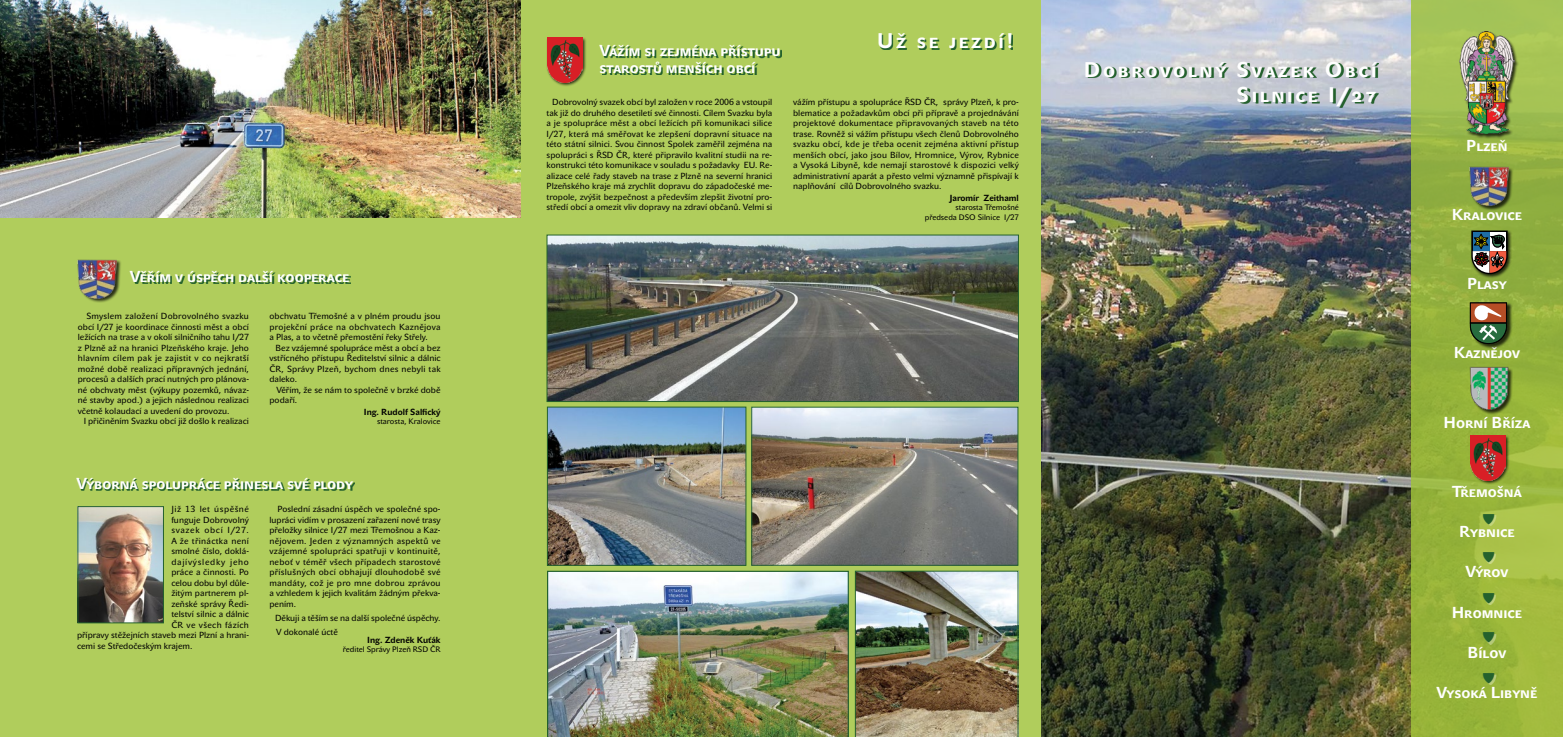
<style>
.page{position:relative;width:1563px;height:737px;background:#fff}
.page>*{position:absolute;margin:0;border:0;box-sizing:border-box;transform-origin:0 0}
.t1{font:700 21px/25.2px "John Sans Text Pro";letter-spacing:.125em;color:#fff;text-align:right}
.t2{font:700 15.75px/16.6px "John Sans Text Pro";color:#fff}
.t3{font:8.75px/10.5px "John Sans Text Pro";color:#000;text-align:justify}
.t4{font:700 8.75px "John Sans Text Pro";color:#000}
.t5{font:8.75px "John Sans Text Pro";letter-spacing:.035em;color:#000}
.t6{font:8.75px "John Sans Text Pro";letter-spacing:.08em;color:#000}
.t7{font:8.75px "John Sans Text Pro";letter-spacing:.055em;color:#000}
.t8{font:8.75px "John Sans Text Pro";letter-spacing:.075em;color:#000}
.t9{font:7.88px/9.5px "John Sans Text Pro";color:#000;text-align:right}
</style>
<div class="page">
<div style="left:0;top:0;width:1050px;height:737px;background:#b0cd5c"></div>
<img style="left:1042px;top:0;width:369px;height:737px">
<svg style="left:1411px;top:0;width:152px;height:737px;background:#9ab641"></svg>
<svg style="left:1087px;top:63px;width:292px;height:45px;background:#aebbbb"></svg>
<div style="left:1469px;top:302px;width:43px;height:47px;background:#000;opacity:.75"></div>
<svg style="left:1469px;top:302px;width:38px;height:42px;background:#7b7351"></svg>
<div style="left:1471px;top:368px;width:42px;height:46px;background:#000;opacity:.75"></div>
<img style="left:1469px;top:366px;width:39px;height:44px">
<div style="left:1470px;top:167px;width:43px;height:44px;background:#000;opacity:.75"></div>
<img style="left:1469px;top:167px;width:39px;height:40px">
<div style="left:1469px;top:435px;width:40px;height:50px;background:#000;opacity:.75"></div>
<img style="left:1470px;top:436px;width:35px;height:44px">
<div style="left:1459px;top:32px;width:60px;height:107px;background:#000;opacity:.75"></div>
<img style="left:1459px;top:32px;width:55px;height:101px">
<div style="left:1484px;top:515px;width:12px;height:11px;background:#fff;opacity:.27"></div>
<div style="left:1485px;top:553px;width:11px;height:11px;background:#fff;opacity:.34"></div>
<div style="left:1485px;top:594px;width:11px;height:11px;background:#fff;opacity:.34"></div>
<div style="left:1484px;top:634px;width:12px;height:10px;background:#fff;opacity:.34"></div>
<div style="left:1484px;top:674px;width:12px;height:11px;background:#fff;opacity:.34"></div>
<div style="left:1470px;top:230px;width:42px;height:48px;background:#000;opacity:.75"></div>
<svg style="left:1471px;top:230px;width:36px;height:44px;background:#655f56"></svg>
<svg style="left:880px;top:35px;width:133px;height:15px"></svg>
<img style="left:0;top:0;width:520px;height:218px">
<img style="left:547px;top:570px;width:302px;height:167px">
<img style="left:753px;top:409px;width:263px;height:155px">
<div style="left:751px;top:407px;width:267px;height:159px;border:1px solid #24612d"></div>
<img style="left:549px;top:409px;width:195px;height:155px">
<div style="left:547px;top:407px;width:199px;height:159px;border:1px solid #24612d"></div>
<img style="left:855px;top:570px;width:163px;height:167px">
<svg style="left:602px;top:47px;width:179px;height:28px"></svg>
<div style="left:546px;top:37px;width:40px;height:50px;background:#000;opacity:.75"></div>
<img style="left:547px;top:38px;width:35px;height:45px">
<svg style="left:78px;top:479px;width:277px;height:11px"></svg>
<img style="left:79px;top:508px;width:83px;height:113px">
<div style="left:77px;top:506px;width:87px;height:117px;border:1px solid #24612d"></div>
<div style="left:78px;top:260px;width:43px;height:43px;background:#000;opacity:.75"></div>
<img style="left:78px;top:259px;width:39px;height:40px">
<img style="left:548px;top:236px;width:469px;height:164px">
<div style="left:546px;top:234px;width:473px;height:168px;border:1px solid #24612d"></div>
<svg style="left:131px;top:272px;width:220px;height:12px"></svg>
<svg style="left:1483px;top:513px;width:11px;height:11px"></svg>
<svg style="left:1483px;top:552px;width:11px;height:10px"></svg>
<svg style="left:1483px;top:592px;width:11px;height:11px"></svg>
<svg style="left:1483px;top:632px;width:11px;height:10px"></svg>
<svg style="left:1483px;top:672px;width:11px;height:11px"></svg>
<h2 class="t2" style="left:130px;top:268px;width:221px">Věřím v úspěch další kooperace</h2>
<p class="t3" style="left:78px;top:311px;width:173px;text-indent:9px">Smyslem založení Dobrovolného svazku obcí I/27 je koordinace činnosti měst a obcí ležících na trase a v okolí silničního tahu I/27 z Plzně až na hranici Plzeňského kraje. Jeho hlavním cílem pak je zajistit v co nejkratší možné době realizaci přípravných jednání, procesů a dalších prací nutných pro plánova&shy;né obchvaty měst (výkupy pozemků, návaz&shy;né stavby apod.) a jejich následnou realizaci včetně kolaudací a uvedení do provozu.</p>
<p class="t3" style="left:84px;top:416px;width:167px">I přičiněním Svazku obcí již došlo k realizaci</p>
<p class="t3" style="left:269px;top:311px;width:173px">obchvatu Třemošné a v plném proudu jsou projekční práce na obchvatech Kaznějova a Plas, a to včetně přemostění řeky Střely.</p>
<p class="t3" style="left:269px;top:342px;width:173px;text-indent:6px">Bez vzájemné spolupráce měst a obcí a bez vstřícného přístupu Ředitelství silnic a dálnic ČR, Správy Plzeň, bychom dnes nebyli tak daleko.</p>
<p class="t3" style="left:269px;top:384px;width:173px;text-indent:7px">Věřím, že se nám to společně v brzké době podaří.</p>
<p class="t4" style="left:364px;top:406px;width:78px">Ing. Rudolf Salfický</p>
<p class="t9" style="left:377px;top:417px;width:65px">starosta, Kralovice</p>
<h2 class="t2" style="left:77px;top:475px;width:278px">Výborná spolupráce přinesla své plody</h2>
<p class="t7" style="left:171px;top:504px;width:79px">Již 13 let úspěšné</p>
<p class="t3" style="left:171px;top:514px;width:79px">funguje Dobrovolný</p>
<p class="t8" style="left:171px;top:525px;width:79px">svazek obcí I/27.</p>
<p class="t5" style="left:171px;top:536px;width:79px">A že třináctka není</p>
<p class="t3" style="left:171px;top:546px;width:79px">smolné číslo, doklá-</p>
<p class="t6" style="left:171px;top:557px;width:79px">dajívýsledky jeho</p>
<p class="t3" style="left:171px;top:567px;width:79px">práce a činnosti. Po</p>
<p class="t3" style="left:171px;top:577px;width:79px">celou dobu byl důle-</p>
<p class="t3" style="left:171px;top:588px;width:79px">žitým partnerem pl-</p>
<p class="t3" style="left:171px;top:598px;width:79px">zeňské správy Ředi-</p>
<p class="t3" style="left:171px;top:609px;width:79px">telství silnic a dálnic</p>
<p class="t5" style="left:171px;top:620px;width:79px">ČR ve všech fázích</p>
<p class="t3" style="left:77px;top:630px;width:173px">přípravy stěžejních staveb mezi Plzní a hrani-</p>
<p class="t3" style="left:77px;top:640px;width:117px">cemi se Středočeským krajem.</p>
<p class="t3" style="left:269px;top:504px;width:173px;text-indent:8px">Poslední zásadní úspěch ve společné spo&shy;lupráci vidím v prosazení zařazení nové trasy přeložky silnice I/27 mezi Třemošnou a Kaz&shy;nějovem. Jeden z významných aspektů ve vzájemné spolupráci spatřuji v kontinuitě, neboť v téměř všech případech starostové příslušných obcí obhajují dlouhodobě své mandáty, což je pro mne dobrou zprávou a vzhledem k jejich kvalitám žádným překva&shy;pením.</p>
<p class="t3" style="left:275px;top:611px;width:167px;line-height:14px">Děkuji a těším se na další společné úspěchy.<br>V dokonalé úctě</p>
<p class="t4" style="left:367px;top:634px;width:75px">Ing. Zdeněk Kuťák</p>
<p class="t9" style="left:343px;top:645px;width:99px">ředitel Správy Plzeň RSD ČR</p>
<h2 class="t2" style="left:599px;top:42px;width:183px">Vážím si zejména přístupu starostů menších obcí</h2>
<h1 class="t1" style="left:877px;top:28px;width:138px">Už se jezdí!</h1>
<p class="t3" style="left:546px;top:97px;width:227px;text-indent:6px">Dobrovolný svazek obcí byl založen v roce 2006 a vstoupil tak již do druhého desetiletí své činnosti. Cílem Svazku byla a je spolupráce měst a obcí ležících při komunikaci silice I/27, která má směřovat ke zlepšení dopravní situace na této státní silnici. Svou činnost Spolek zaměřil zejména na spolupráci s ŘSD ČR, které připravilo kvalitní studii na re&shy;konstrukci této komunikace v souladu s požadavky EU. Re&shy;alizace celé řady staveb na trase z Plzně na severní hranici Plzeňského kraje má zrychlit dopravu do západočeské me&shy;tropole, zvýšit bezpečnost a především zlepšit životní pro&shy;středí obcí a omezit vliv dopravy na zdraví občanů. Velmi si</p>
<p class="t3" style="left:793px;top:97px;width:227px">vážím přístupu a spolupráce ŘSD ČR, správy Plzeň, k pro&shy;blematice a požadavkům obcí při přípravě a projednávání projektové dokumentace připravovaných staveb na této trase. Rovněž si vážím přístupu všech členů Dobrovolného svazku obcí, kde je třeba ocenit zejména aktivní přístup menších obcí, jako jsou Bílov, Hromnice, Výrov, Rybnice a Vysoká Libyně, kde nemají starostové k dispozici velký administrativní aparát a přesto velmi významně přispívají k naplňování cílů Dobrovolného svazku.</p>
<p class="t4" style="left:949px;top:193px;width:71px">Jaromír Zeithaml</p>
<p class="t9" style="left:924px;top:203px;width:96px">starosta Třemošné předseda DSO Silnice I/27</p>
<h1 class="t1" style="left:1084px;top:57px;width:294px">Dobrovolný Svazek Obcí<br>Silnice I/27</h1>
<h2 class="t2" style="left:1466px;top:137px;width:43px">Plzeň</h2>
<h2 class="t2" style="left:1451px;top:206px;width:72px">Kralovice</h2>
<h2 class="t2" style="left:1467px;top:275px;width:41px">Plasy</h2>
<h2 class="t2" style="left:1453px;top:345px;width:68px">Kaznějov</h2>
<h2 class="t2" style="left:1443px;top:414px;width:88px">Horní Bříza</h2>
<h2 class="t2" style="left:1452px;top:483px;width:71px">Třemošná</h2>
<h2 class="t2" style="left:1459px;top:523px;width:57px">Rybnice</h2>
<h2 class="t2" style="left:1465px;top:564px;width:45px">Výrov</h2>
<h2 class="t2" style="left:1451px;top:604px;width:72px">Hromnice</h2>
<h2 class="t2" style="left:1467px;top:644px;width:40px">Bílov</h2>
<h2 class="t2" style="left:1436px;top:684px;width:102px">Vysoká Libyně</h2>
</div>
